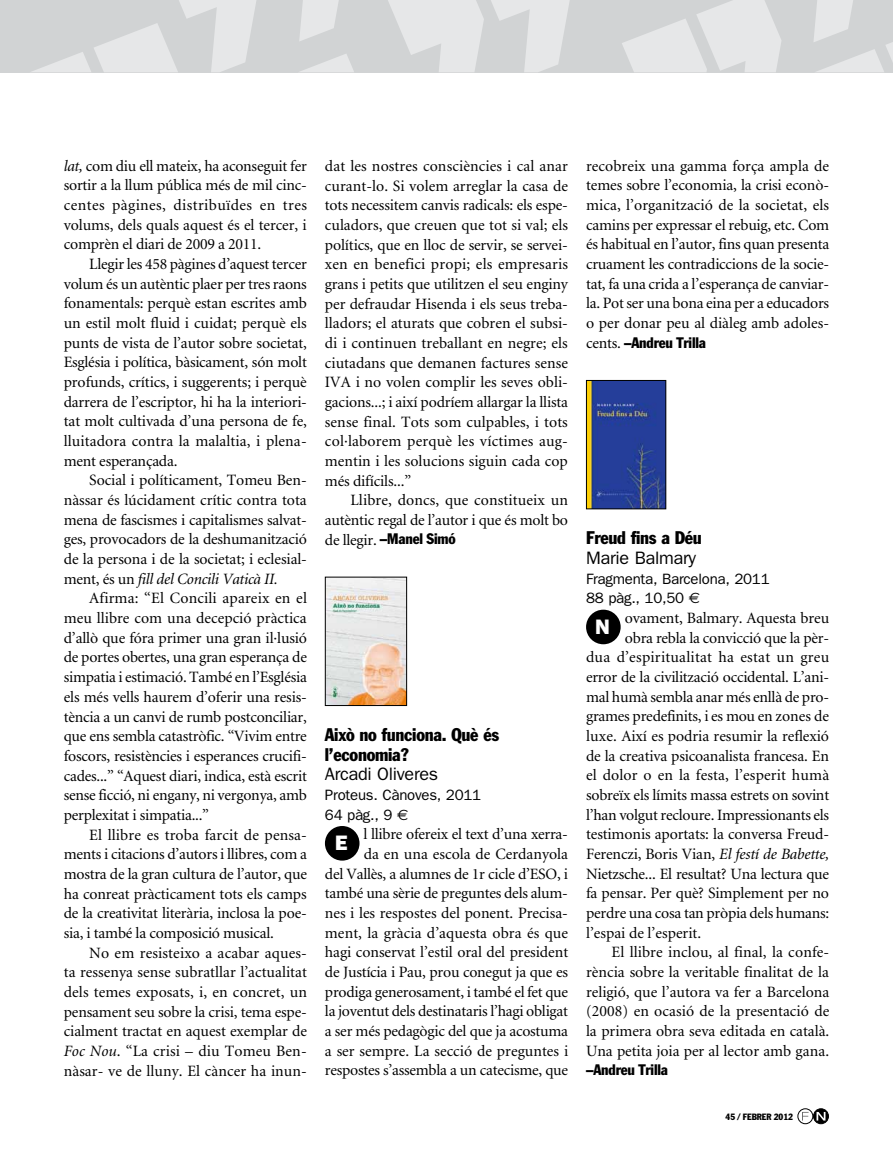
<style>
.page{position:relative;width:893px;height:1149px;background:#fff}
.page>*{position:absolute;margin:0;border:0;box-sizing:border-box;transform-origin:0 0}
.t1{font:800 21px "Franklin Gothic";color:#fff}
.t2{font:condensed 18px/19.6px "Franklin Gothic";letter-spacing:-.015em;color:#000}
.t3{font:18px "Franklin Gothic";letter-spacing:-.015em;color:#000}
.t4{font:15.75px/19.6px "Minion";letter-spacing:-.01em;color:#000;text-align:justify}
.t5{font:15.75px "Minion";letter-spacing:.015em;color:#000}
.t6{font:15.75px "Minion";letter-spacing:.01em;color:#000}
.t7{font:15px/19.6px "Franklin Gothic";letter-spacing:-.015em;color:#000}
.t8{font:condensed 15px "Franklin Gothic";letter-spacing:-.015em;color:#000}
.t9{font:condensed 9px "Franklin Gothic";color:#000}
.s1{font-style:italic}
.s2{font-family:"Minion";font-stretch:normal;font-size:15.75px}
.s3{font-family:"Euro Sans"}
</style>
<div class="page">
<div style="left:0;top:0;width:776px;height:72px;background:#d1d3d4"></div>
<svg style="left:388px;top:0;width:182px;height:72px"></svg>
<svg style="left:32px;top:0;width:322px;height:72px"></svg>
<svg style="left:622px;top:0;width:271px;height:72px"></svg>
<svg style="left:813px;top:1108px;width:15px;height:15px"></svg>
<div style="left:813px;top:1107px;width:16px;height:16px;border:1px solid #000;border-radius:50%"></div>
<svg style="left:802px;top:1111px;width:7px;height:9px"></svg>
<svg style="left:816px;top:1111px;width:9px;height:9px"></svg>
<div style="left:797px;top:1107px;width:16px;height:16px;border:1px solid #000;border-radius:50%"></div>
<img style="left:327px;top:578px;width:78px;height:125px">
<div style="left:325px;top:576px;width:82px;height:129px;border:1px solid #000"></div>
<div style="left:326px;top:827px;width:32px;height:31px;background:#000;border-radius:50%"></div>
<div style="left:325px;top:825px;width:34px;height:35px;border:3px solid #000;border-radius:50%"></div>
<img style="left:588px;top:382px;width:76px;height:125px">
<div style="left:586px;top:380px;width:80px;height:129px;border:1px solid #000"></div>
<div style="left:588px;top:611px;width:31px;height:31px;background:#000;border-radius:50%"></div>
<div style="left:586px;top:609px;width:35px;height:35px;border:3px solid #000;border-radius:50%"></div>
<p class="t4" style="left:64px;top:156px;width:245px"><span class="s1">lat,</span> com diu ell mateix, ha aconseguit fer sortir a la llum pública més de mil cinc&shy;centes pàgines, distribuïdes en tres volums, dels quals aquest és el tercer, i comprèn el diari de 2009 a 2011.</p>
<p class="t4" style="left:64px;top:255px;width:245px;text-indent:26px">Llegir les 458 pàgines d’aquest tercer volum és un autèntic plaer per tres raons fonamentals: perquè estan escrites amb un estil molt fluid i cuidat; perquè els punts de vista de l’autor sobre societat, Església i política, bàsicament, són molt profunds, crítics, i suggerents; i perquè darrera de l’escriptor, hi ha la interiori&shy;tat molt cultivada d’una persona de fe, lluitadora contra la malaltia, i plena&shy;ment esperançada.</p>
<p class="t4" style="left:64px;top:471px;width:245px;text-indent:26px">Social i políticament, Tomeu Ben&shy;nàssar és lúcidament crític contra tota mena de fascismes i capitalismes salvat&shy;ges, provocadors de la deshumanització de la persona i de la societat; i eclesial&shy;ment, és un <span class="s1">fill del Concili Vaticà II.</span></p>
<p class="t4" style="left:64px;top:589px;width:245px;text-indent:26px">Afirma: “El Concili apareix en el meu llibre com una decepció pràctica d’allò que fóra primer una gran il·lusió de portes obertes, una gran esperança de simpatia i estimació. També en l’Església els més vells haurem d’oferir una resis&shy;tència a un canvi de rumb postconciliar, que ens sembla catastròfic. “Vivim entre foscors, resistències i esperances crucifi&shy;cades...” “Aquest diari, indica, està escrit sense ficció, ni engany, ni vergonya, amb perplexitat i simpatia...”</p>
<p class="t4" style="left:64px;top:825px;width:245px;text-indent:26px">El llibre es troba farcit de pensa&shy;ments i citacions d’autors i llibres, com a mostra de la gran cultura de l’autor, que ha conreat pràcticament tots els camps de la creativitat literària, inclosa la poe&shy;sia, i també la composició musical.</p>
<p class="t4" style="left:64px;top:943px;width:245px;text-indent:26px">No em resisteixo a acabar aques&shy;ta ressenya sense subratllar l’actualitat dels temes exposats, i, en concret, un pensament seu sobre la crisi, tema espe&shy;cialment tractat en aquest exemplar de <span class="s1">Foc Nou</span>. “La crisi – diu Tomeu Ben&shy;nàsar- ve de lluny. El càncer ha inun-</p>
<p class="t4" style="left:325px;top:157px;width:245px">dat les nostres consciències i cal anar curant-lo. Si volem arreglar la casa de tots necessitem canvis radicals: els espe&shy;culadors, que creuen que tot si val; els polítics, que en lloc de servir, se servei&shy;xen en benefici propi; els empresaris grans i petits que utilitzen el seu enginy per defraudar Hisenda i els seus treba&shy;lladors; el aturats que cobren el subsi&shy;di i continuen treballant en negre; els ciutadans que demanen factures sense IVA i no volen complir les seves obli&shy;gacions...; i així podríem allargar la llista sense final. Tots som culpables, i tots col·laborem perquè les víctimes aug&shy;mentin i les solucions siguin cada cop més difícils...”</p>
<p class="t4" style="left:325px;top:491px;width:245px;text-align:right">Llibre, doncs, que constitueix un autèntic regal de l’autor i que és molt bo</p>
<p class="t8" style="left:325px;top:529px;width:132px"><span class="s2">de llegir.</span> –Manel Simó</p>
<p class="t2" style="left:325px;top:724px;width:176px">Això no funciona. Què és l’economia?</p>
<p class="t3" style="left:325px;top:763px;width:115px">Arcadi Oliveres</p>
<p class="t7" style="left:325px;top:784px;width:158px">Proteus. Cànoves, 2011<br>64 pàg., 9 <span class="s3">e</span></p>
<h1 class="t1" style="left:335px;top:830px;width:14px">E</h1>
<p class="t4" style="left:325px;top:824px;width:245px;text-align:right">l llibre ofereix el text d’una xerra-<br>da en una escola de Cerdanyola<br>del Vallès, a alumnes de 1r cicle d’ESO, i també una sèrie de preguntes dels alum&shy;nes i les respostes del ponent. Precisa&shy;ment, la gràcia d’aquesta obra és que hagi conservat l’estil oral del president de Justícia i Pau, prou conegut ja que es prodiga generosament, i també el fet que la joventut dels destinataris l’hagi obligat a ser més pedagògic del que ja acostuma a ser sempre. La secció de preguntes i respostes s’assembla a un catecisme, que</p>
<p class="t4" style="left:586px;top:156px;width:245px">recobreix una gamma força ampla de temes sobre l’economia, la crisi econò&shy;mica, l’organització de la societat, els camins per expressar el rebuig, etc. Com és habitual en l’autor, fins quan presenta cruament les contradiccions de la socie&shy;tat, fa una crida a l’esperança de canviar&shy;la. Pot ser una bona eina per a educadors o per donar peu al diàleg amb adoles-</p>
<p class="t8" style="left:586px;top:333px;width:121px"><span class="s2">cents.</span> –Andreu Trilla</p>
<p class="t2" style="left:586px;top:527px;width:117px">Freud fins a Déu</p>
<p class="t3" style="left:586px;top:547px;width:111px">Marie Balmary</p>
<p class="t7" style="left:586px;top:568px;width:185px">Fragmenta, Barcelona, 2011<br>88 pàg., 10,50 <span class="s3">e</span></p>
<h1 class="t1" style="left:595px;top:614px;width:14px">N</h1>
<p class="t4" style="left:625px;top:608px;width:206px">ovament, Balmary. Aquesta breu</p>
<p class="t4" style="left:625px;top:628px;width:206px">obra rebla la convicció que la pèr-</p>
<p class="t5" style="left:586px;top:649px;width:245px">dua d’espiritualitat ha estat un greu</p>
<p class="t4" style="left:586px;top:667px;width:245px">error de la civilització occidental. L’ani-</p>
<p class="t4" style="left:586px;top:687px;width:245px">mal humà sembla anar més enllà de pro-</p>
<p class="t4" style="left:586px;top:707px;width:245px">grames predefinits, i es mou en zones de</p>
<p class="t4" style="left:586px;top:726px;width:245px">luxe. Així es podria resumir la reflexió</p>
<p class="t4" style="left:586px;top:746px;width:244px">de la creativa psicoanalista francesa. En</p>
<p class="t6" style="left:586px;top:767px;width:245px">el dolor o en la festa, l’esperit humà</p>
<p class="t4" style="left:586px;top:785px;width:245px">sobreïx els límits massa estrets on sovint</p>
<p class="t4" style="left:586px;top:805px;width:245px">l’han volgut recloure. Impressionants els</p>
<p class="t4" style="left:586px;top:824px;width:245px">testimonis aportats: la conversa Freud-</p>
<p class="t4" style="left:586px;top:844px;width:245px">Ferenczi, Boris Vian, <span class="s1">El festí de Babette,</span></p>
<p class="t4" style="left:586px;top:864px;width:245px">Nietzsche... El resultat? Una lectura que</p>
<p class="t4" style="left:586px;top:883px;width:245px">fa pensar. Per què? Simplement per no</p>
<p class="t4" style="left:586px;top:903px;width:245px">perdre una cosa tan pròpia dels humans:</p>
<p class="t4" style="left:586px;top:923px;width:117px">l’espai de l’esperit.</p>
<p class="t4" style="left:612px;top:942px;width:219px">El llibre inclou, al final, la confe-</p>
<p class="t4" style="left:586px;top:962px;width:244px">rència sobre la veritable finalitat de la</p>
<p class="t4" style="left:586px;top:982px;width:245px">religió, que l’autora va fer a Barcelona</p>
<p class="t4" style="left:586px;top:1001px;width:245px">(2008) en ocasió de la presentació de</p>
<p class="t4" style="left:586px;top:1021px;width:245px">la primera obra seva editada en català.</p>
<p class="t4" style="left:586px;top:1041px;width:245px">Una petita joia per al lector amb gana.</p>
<p class="t8" style="left:586px;top:1060px;width:83px">–Andreu Trilla</p>
<p class="t9" style="left:726px;top:1110px;width:69px">45 / febrer 2012</p>
</div>
